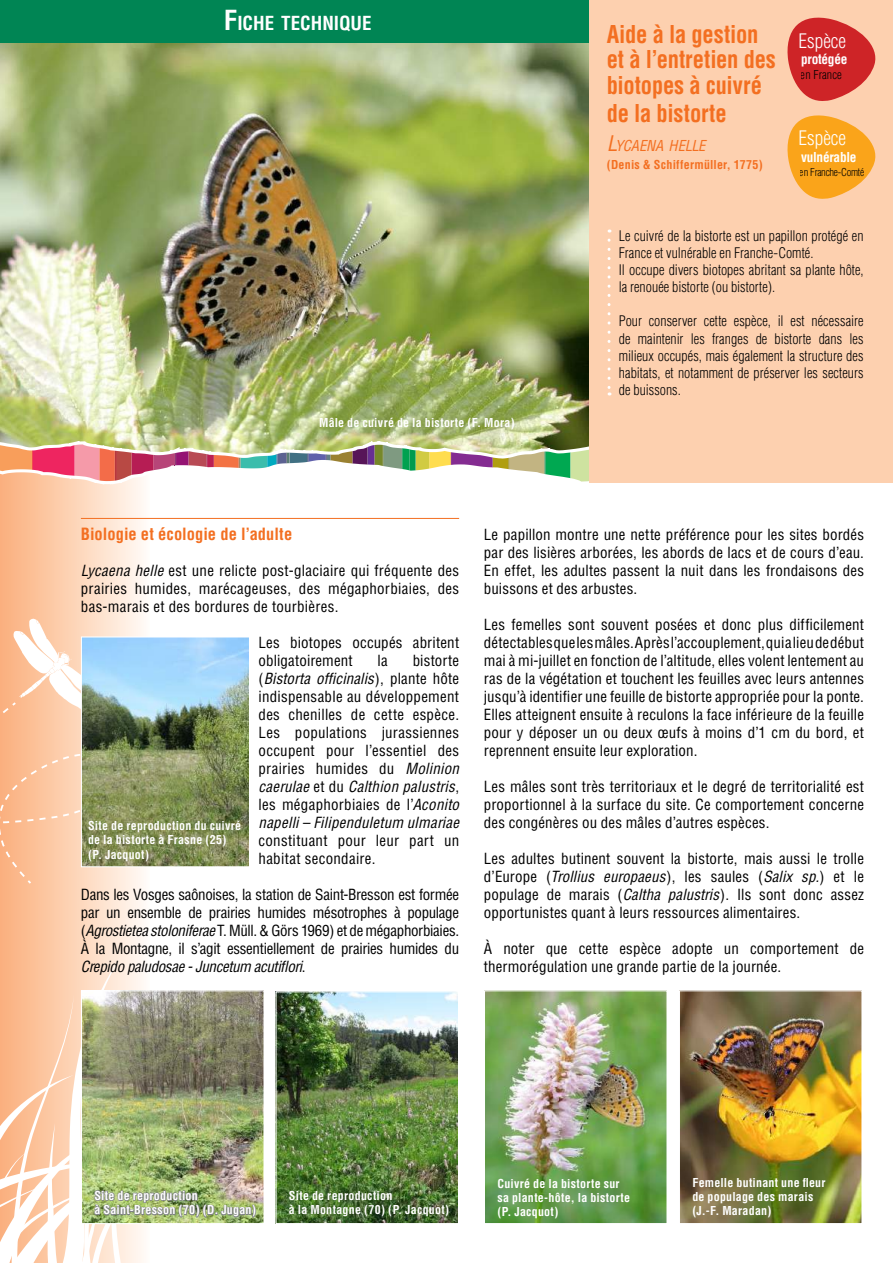
<style>
.page{position:relative;width:893px;height:1263px;background:#fff}
.page>*{position:absolute;margin:0;border:0;box-sizing:border-box;transform-origin:0 0}
.t1{font:700 condensed 24px/25.5px "Helvetica";letter-spacing:-.01em;color:#f36f21;scale:.94 1}
.t2{font:300 condensed 19.5px "Helvetica";color:#fff}
.t3{font:700 condensed 18.9px "Helvetica";color:#fff}
.t4{font:700 condensed 16.5px "Helvetica";color:#f36f21}
.t5{font:condensed 15px/18px "Helvetica";letter-spacing:.01em;color:#000;text-align:justify}
.t6{font:italic condensed 14.7px "Helvetica";letter-spacing:-.01em;color:#f36f21}
.t7{font:300 condensed 14.25px/17.1px "Helvetica";letter-spacing:.005em;color:#000}
.t8{font:700 condensed 13.35px "Helvetica";letter-spacing:-.02em;color:#fff}
.t9{font:700 condensed 12px/14.4px "Helvetica";letter-spacing:.02em;color:#fff}
.t10{font:700 condensed 12px "Helvetica";letter-spacing:.02em;color:#f36f21}
.t11{font:300 condensed 12px "Helvetica";color:#000}
.t12{font:300 condensed 10.65px "Helvetica";letter-spacing:-.025em;color:#000}
.s1{font-size:27px}
.s2{font-size:21px}
.s3{font-style:italic}
</style>
<div class="page">
<div style="left:0;top:0;width:150px;height:1263px;background:linear-gradient(to right,#faaf7c,#fffbf6)"></div>
<img style="left:0;top:43px;width:589px;height:396px">
<svg style="left:0;top:618px;width:142px;height:268px;background:#fccdac"></svg>
<div style="left:0;top:0;width:595px;height:43px;background:#008554"></div>
<img style="left:0;top:439px;width:595px;height:46px">
<div style="left:589px;top:0;width:304px;height:482px;background:#fdd0af"></div>
<hr style="left:81px;top:518px;width:378px;height:1px;background:#f36f21">
<img style="left:0;top:957px;width:263px;height:306px">
<div style="left:81px;top:990px;width:184px;height:234px;border:1px solid #fff"></div>
<img style="left:277px;top:993px;width:180px;height:229px">
<div style="left:275px;top:991px;width:184px;height:233px;border:1px solid #fff"></div>
<img style="left:83px;top:638px;width:165px;height:227px">
<div style="left:81px;top:636px;width:169px;height:231px;border:1px solid #fff"></div>
<svg style="left:608px;top:240px;width:2px;height:155px"></svg>
<img style="left:486px;top:992px;width:180px;height:230px">
<div style="left:484px;top:990px;width:184px;height:234px;border:1px solid #fff"></div>
<img style="left:681px;top:992px;width:179px;height:230px">
<div style="left:679px;top:990px;width:183px;height:234px;border:1px solid #fff"></div>
<svg style="left:787px;top:17px;width:89px;height:84px"></svg>
<svg style="left:787px;top:115px;width:89px;height:84px"></svg>
<p class="t3" style="left:224px;top:11px;width:149px"><span class="s1">F</span>ICHE TECHNIQUE</p>
<p class="t9" style="left:319px;top:415px;width:197px">Mâle de cuivré de la bistorte (F. Mora)</p>
<h1 class="t1" style="left:607px;top:21px;width:182px">Aide à la gestion et à l’entretien des biotopes à cuivré</h1>
<h1 class="t1" style="left:607px;top:101px;width:129px">de la bistorte</h1>
<p class="t6" style="left:607px;top:136px;width:100px"><span class="s2">L</span>YCAENA HELL E</p>
<p class="t10" style="left:607px;top:157px;width:158px">(Denis &amp; Schiffermüller, 1775)</p>
<h2 class="t2" style="left:798px;top:28px;width:49px">Espèce</h2>
<p class="t8" style="left:801px;top:51px;width:48px">protégée</p>
<p class="t11" style="left:801px;top:68px;width:42px">en France</p>
<h2 class="t2" style="left:798px;top:126px;width:49px">Espèce</h2>
<p class="t8" style="left:801px;top:149px;width:57px">vulnérable</p>
<p class="t12" style="left:800px;top:165px;width:66px">en Franche-Comté</p>
<p class="t7" style="left:619px;top:227px;width:246px">Le cuivré de la bistorte est un papillon protégé en France et vulnérable en Franche-Comté.<br>Il occupe divers biotopes abritant sa plante hôte, la renouée bistorte (ou bistorte).</p>
<p class="t7" style="left:619px;top:313px;width:246px;text-align:justify">Pour conserver cette espèce, il est nécessaire de maintenir les franges de bistorte dans les milieux occupés, mais également la structure des habitats, et notamment de préserver les secteurs de buissons.</p>
<p class="t4" style="left:81px;top:524px;width:213px">Biologie et écologie de l’adulte</p>
<p class="t5" style="left:81px;top:561px;width:380px"><span class="s3">Lycaena helle</span> est une relicte post-glaciaire qui fréquente des prairies humides, marécageuses, des mégaphorbiaies, des bas-marais et des bordures de tourbières.</p>
<p class="t5" style="left:259px;top:633px;width:202px">Les biotopes occupés abritent obligatoirement</p>
<p class="t5" style="left:259px;top:651px;width:202px;text-indent:154px">bistorte (<span class="s3">Bistorta officinalis</span>), plante hôte indispensable au développement des chenilles de cette espèce.<br>Les populations jurassiennes occupent pour l’essentiel des prairies humides du <span class="s3">Molinion caerulae</span> et du <span class="s3">Calthion palustris</span>, les mégaphorbiaies de l’<span class="s3">Aconito napelli – Filipenduletum ulmariae</span></p>
<p class="t5" style="left:259px;top:831px;width:202px">constituant pour leur part un habitat secondaire.</p>
<p class="t5" style="left:81px;top:885px;width:380px">Dans les Vosges saônoises, la station de Saint-Bresson est formée par un ensemble de prairies humides mésotrophes à populage (<span class="s3">Agrostietea stoloniferae</span> T. Müll. &amp; Görs 1969) et de mégaphorbiaies.<br>À la Montagne, il s’agit essentiellement de prairies humides du <span class="s3">Crepido paludosae - Juncetum acutiflori</span>.</p>
<p class="t5" style="left:378px;top:651px;width:12px">la</p>
<p class="t9" style="left:88px;top:818px;width:155px">Site de reproduction du cuivré de la bistorte à Frasne (25) (P. Jacquot)</p>
<p class="t5" style="left:484px;top:525px;width:382px">Le papillon montre une nette préférence pour les sites bordés par des lisières arborées, les abords de lacs et de cours d’eau.<br>En effet, les adultes passent la nuit dans les frondaisons des buissons et des arbustes.</p>
<p class="t5" style="left:484px;top:615px;width:382px">Les femelles sont souvent posées et donc plus difficilement détectables que les mâles. Après l’accouplement, qui a lieu de début mai à mi-juillet en fonction de l’altitude, elles volent lentement au ras de la végétation et touchent les feuilles avec leurs antennes jusqu’à identifier une feuille de bistorte appropriée pour la ponte.<br>Elles atteignent ensuite à reculons la face inférieure de la feuille pour y déposer un ou deux œufs à moins d’1 cm du bord, et reprennent ensuite leur exploration.</p>
<p class="t5" style="left:484px;top:777px;width:382px">Les mâles sont très territoriaux et le degré de territorialité est proportionnel à la surface du site. Ce comportement concerne des congénères ou des mâles d’autres espèces.</p>
<p class="t5" style="left:484px;top:849px;width:382px">Les adultes butinent souvent la bistorte, mais aussi le trolle d’Europe (<span class="s3">Trollius europaeus</span>), les saules (<span class="s3">Salix sp.</span>) et le populage de marais (<span class="s3">Caltha palustris</span>). Ils sont donc assez opportunistes quant à leurs ressources alimentaires.</p>
<p class="t5" style="left:484px;top:939px;width:382px">À noter que cette espèce adopte un comportement de thermorégulation une grande partie de la journée.</p>
<p class="t9" style="left:94px;top:1188px;width:163px">Site de reproduction<br>à Saint-Bresson (70) (D. Jugan)</p>
<p class="t9" style="left:289px;top:1188px;width:162px">Site de reproduction<br>à la Montagne (70) (P. Jacquot)</p>
<p class="t9" style="left:497px;top:1176px;width:134px">Cuivré de la bistorte sur sa plante-hôte, la bistorte (P. Jacquot)</p>
<p class="t9" style="left:692px;top:1175px;width:135px">Femelle butinant une fleur de populage des marais (J.-F. Maradan)</p>
</div>
